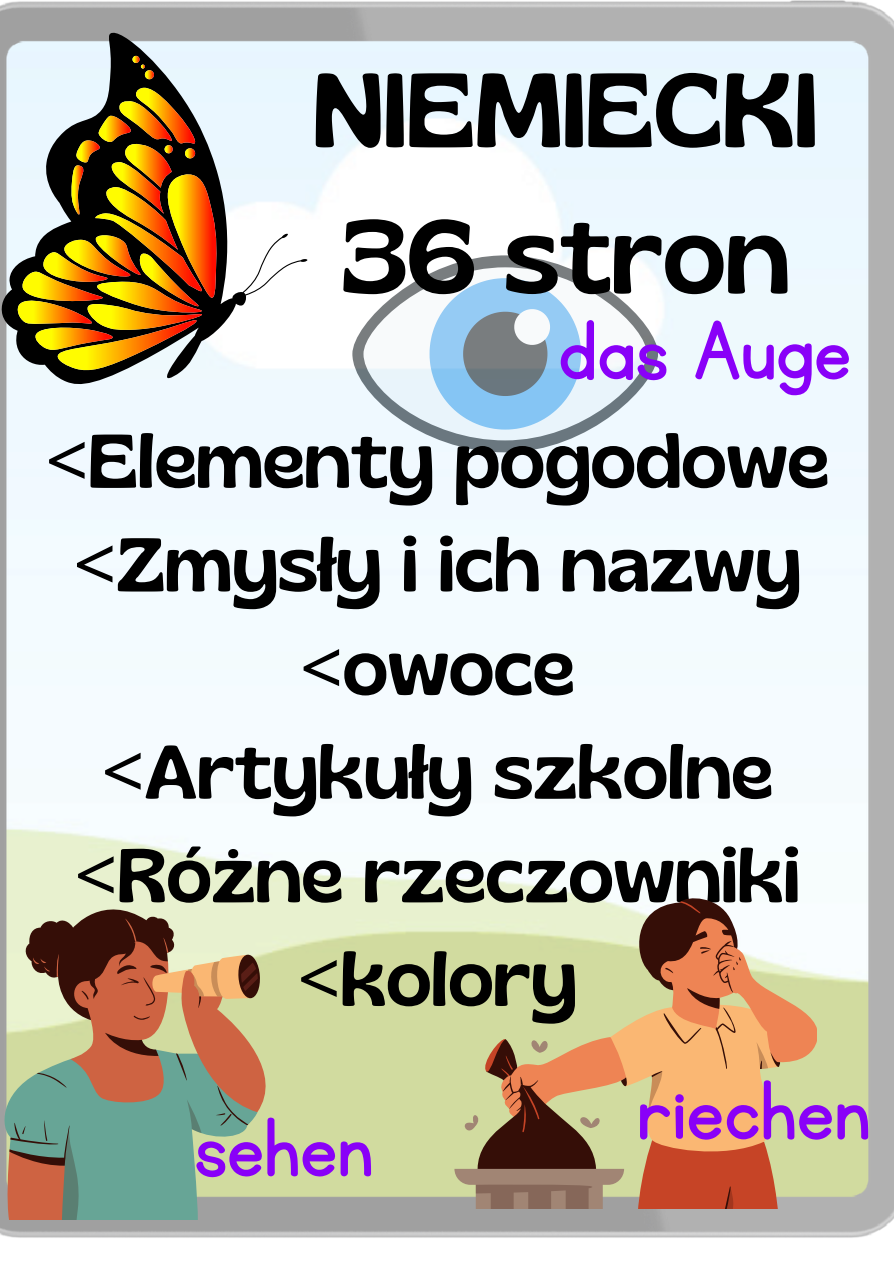
<style>
.page{position:relative;width:894px;height:1264px;background:#fff}
.page>*{position:absolute;margin:0;border:0;box-sizing:border-box;transform-origin:0 0}
.t1{font:104.55px/146.2px "Gliker";color:#000}
.t2{font:97.35px "KG Primary Penmanship";color:#8900f8}
.t3{font:96.45px "KG Primary Penmanship";color:#8900f8}
.t4{font:75.3px "Gliker";color:#000}
.s1{font-family:"Noto Sans"}
</style>
<div class="page">
<img style="left:0;top:0;width:893px;height:1238px">
<svg style="left:0;top:27px;width:307px;height:360px;fill:#eaf7ff"></svg>
<svg style="left:132px;top:56px;width:7px;height:7px"></svg>
<svg style="left:141px;top:65px;width:4px;height:4px"></svg>
<svg style="left:145px;top:70px;width:9px;height:9px"></svg>
<svg style="left:16px;top:87px;width:201px;height:285px;background:#9d7836"></svg>
<svg style="left:260px;top:918px;width:17px;height:301px;background:#cfd5a1"></svg>
<svg style="left:0;top:892px;width:260px;height:327px;background:#a29a7e"></svg>
<svg style="left:808px;top:917px;width:8px;height:215px;fill:#d1db9f"></svg>
<svg style="left:454px;top:894px;width:325px;height:314px;background:#d6ddb2"></svg>
<svg style="left:480px;top:901px;width:328px;height:307px"></svg>
<svg style="left:475px;top:1042px;width:27px;height:166px;background:#a1926d"></svg>
<svg style="left:502px;top:941px;width:277px;height:267px;background:#ca9b6b"></svg>
<p class="t1" style="left:313px;top:35px;width:506px">NIEMIECKI<br>36 stron</p>
<p class="t3" style="left:558px;top:304px;width:294px">das Auge</p>
<p class="t4" style="left:45px;top:415px;width:784px"><span class="s1">&lt;</span>Elementy pogodowe</p>
<h1 class="t4" style="left:73px;top:518px;width:729px"><span class="s1">&lt;</span>Zmysły i ich nazwy</h1>
<p class="t4" style="left:300px;top:622px;width:276px"><span class="s1">&lt;</span>owoce</p>
<h1 class="t4" style="left:101px;top:725px;width:672px"><span class="s1">&lt;</span>Artykuły szkolne</h1>
<p class="t4" style="left:74px;top:829px;width:726px"><span class="s1">&lt;</span>Różne rzeczowniki</p>
<p class="t4" style="left:297px;top:932px;width:281px"><span class="s1">&lt;</span>kolory</p>
<p class="t3" style="left:194px;top:1100px;width:180px">sehen</p>
<p class="t2" style="left:637px;top:1063px;width:235px">riechen</p>
</div>
